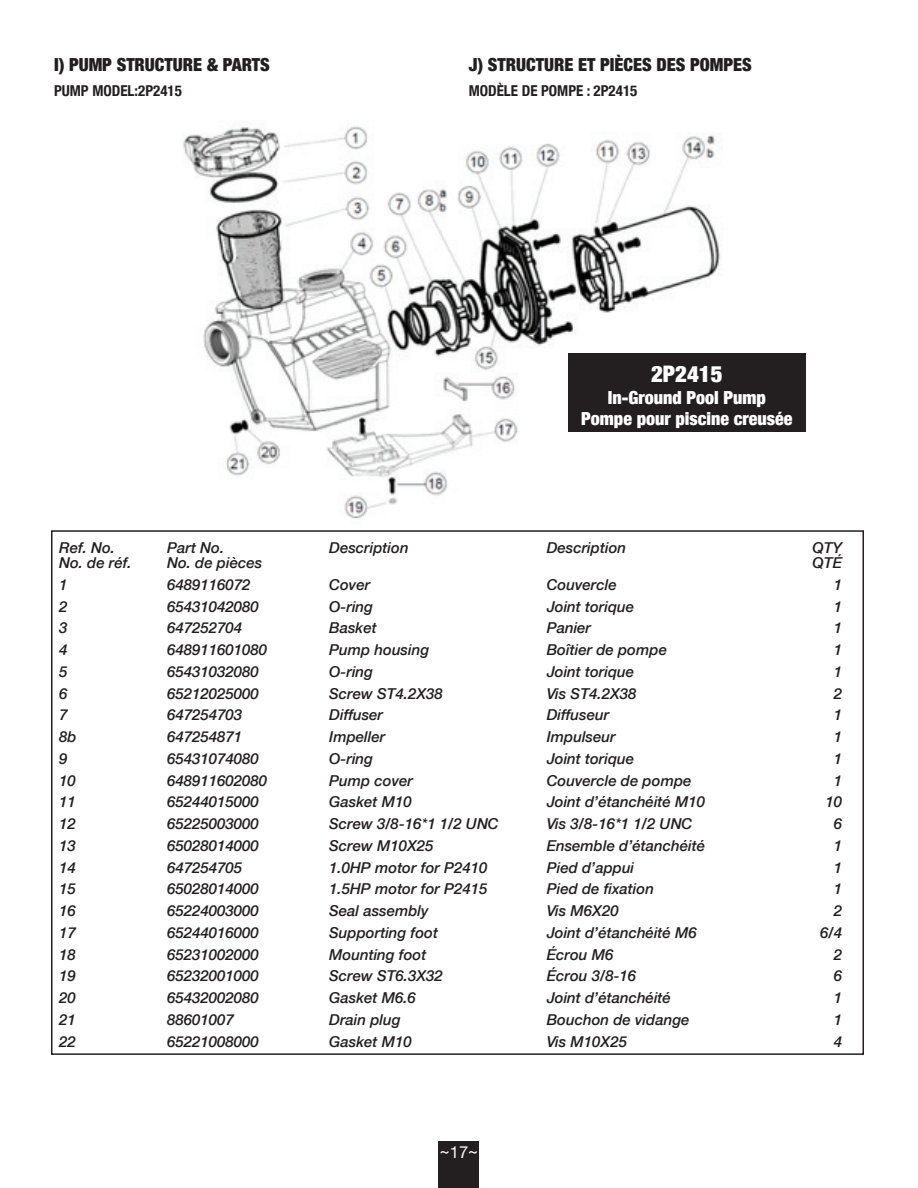
<style>
.page{position:relative;width:918px;height:1188px;background:#fff}
.page>*{position:absolute;margin:0;border:0;box-sizing:border-box;transform-origin:0 0}
.t1{font:900 condensed 22.8px "Helvetica Neue";color:#fff}
.t2{font:900 condensed 18px "Helvetica Neue";color:#231f20}
.t3{font:900 condensed 18px/21.6px "Helvetica Neue";color:#fff;text-align:center}
.t4{font:16.5px "Helvetica Neue";color:#fff}
.t5{font:italic 500 15px/21.8px "Helvetica Neue";color:#231f20}
.t6{font:700 condensed 15px "Helvetica Neue";color:#231f20}
</style>
<div class="page">
<div style="left:439px;top:1141px;width:40px;height:47px;background:#231f20"></div>
<img style="left:183px;top:123px;width:537px;height:396px">
<svg style="left:51px;top:530px;width:813px;height:525px"></svg>
<div style="left:568px;top:353px;width:238px;height:79px;background:#231f20"></div>
<p class="t2" style="left:54px;top:50px;width:217px">I) PUMP STRUCTURE &amp; PARTS</p>
<p class="t6" style="left:54px;top:78px;width:129px">PUMP MODEL:2P2415</p>
<p class="t2" style="left:469px;top:50px;width:284px">J) STRUCTURE ET PIÈCES DES POMPES</p>
<p class="t6" style="left:469px;top:78px;width:170px">MODÈLE DE POMPE : 2P2415</p>
<h1 class="t1" style="left:651px;top:355px;width:73px">2P2415</h1>
<p class="t3" style="left:581px;top:385px;width:213px">In-Ground Pool Pump<br>Pompe pour piscine creusée</p>
<p class="t5" style="left:59px;top:536px;width:57px">Ref. No.</p>
<p class="t5" style="left:167px;top:536px;width:58px">Part No.</p>
<p class="t5" style="left:547px;top:536px;width:81px">Description</p>
<p class="t5" style="left:813px;top:536px;width:31px">QTY</p>
<p class="t5" style="left:59px;top:551px;width:74px">No. de réf.</p>
<p class="t5" style="left:167px;top:551px;width:97px">No. de pièces</p>
<p class="t5" style="left:813px;top:551px;width:31px">QTÉ</p>
<p class="t5" style="left:59px;top:573px;width:10px">1</p>
<p class="t5" style="left:167px;top:573px;width:85px">6489116072</p>
<p class="t5" style="left:547px;top:573px;width:72px">Couvercle</p>
<p class="t5" style="left:834px;top:573px;width:10px">1</p>
<p class="t5" style="left:59px;top:594px;width:10px">2</p>
<p class="t5" style="left:167px;top:594px;width:93px">65431042080</p>
<p class="t5" style="left:547px;top:594px;width:89px">Joint torique</p>
<p class="t5" style="left:834px;top:594px;width:10px">1</p>
<p class="t5" style="left:59px;top:616px;width:10px">3</p>
<p class="t5" style="left:167px;top:616px;width:77px">647252704</p>
<p class="t5" style="left:547px;top:616px;width:46px">Panier</p>
<p class="t5" style="left:834px;top:616px;width:10px">1</p>
<p class="t5" style="left:59px;top:638px;width:10px">4</p>
<p class="t5" style="left:167px;top:638px;width:102px">648911601080</p>
<p class="t5" style="left:547px;top:638px;width:122px">Boîtier de pompe</p>
<p class="t5" style="left:834px;top:638px;width:10px">1</p>
<p class="t5" style="left:59px;top:660px;width:10px">5</p>
<p class="t5" style="left:167px;top:660px;width:93px">65431032080</p>
<p class="t5" style="left:547px;top:660px;width:89px">Joint torique</p>
<p class="t5" style="left:834px;top:660px;width:10px">1</p>
<p class="t5" style="left:59px;top:681px;width:10px">6</p>
<p class="t5" style="left:167px;top:681px;width:93px">65212025000</p>
<p class="t5" style="left:547px;top:681px;width:91px">Vis ST4.2X38</p>
<p class="t5" style="left:834px;top:681px;width:10px">2</p>
<p class="t5" style="left:59px;top:703px;width:10px">7</p>
<p class="t5" style="left:167px;top:703px;width:77px">647254703</p>
<p class="t5" style="left:547px;top:703px;width:64px">Diffuseur</p>
<p class="t5" style="left:834px;top:703px;width:10px">1</p>
<p class="t5" style="left:59px;top:725px;width:19px">8b</p>
<p class="t5" style="left:167px;top:725px;width:77px">647254871</p>
<p class="t5" style="left:547px;top:725px;width:70px">Impulseur</p>
<p class="t5" style="left:834px;top:725px;width:10px">1</p>
<p class="t5" style="left:59px;top:747px;width:10px">9</p>
<p class="t5" style="left:167px;top:747px;width:93px">65431074080</p>
<p class="t5" style="left:547px;top:747px;width:89px">Joint torique</p>
<p class="t5" style="left:834px;top:747px;width:10px">1</p>
<p class="t5" style="left:59px;top:768px;width:18px">10</p>
<p class="t5" style="left:167px;top:768px;width:102px">648911602080</p>
<p class="t5" style="left:547px;top:768px;width:146px">Couvercle de pompe</p>
<p class="t5" style="left:834px;top:768px;width:10px">1</p>
<p class="t5" style="left:59px;top:790px;width:18px">11</p>
<p class="t5" style="left:167px;top:790px;width:93px">65244015000</p>
<p class="t5" style="left:547px;top:790px;width:160px">Joint d’étanchéité M10</p>
<p class="t5" style="left:826px;top:790px;width:18px">10</p>
<p class="t5" style="left:59px;top:812px;width:18px">12</p>
<p class="t5" style="left:167px;top:812px;width:93px">65225003000</p>
<p class="t5" style="left:547px;top:812px;width:147px">Vis 3/8-16*1 1/2 UNC</p>
<p class="t5" style="left:834px;top:812px;width:10px">6</p>
<p class="t5" style="left:59px;top:834px;width:18px">13</p>
<p class="t5" style="left:167px;top:834px;width:93px">65028014000</p>
<p class="t5" style="left:547px;top:834px;width:160px">Ensemble d’étanchéité</p>
<p class="t5" style="left:834px;top:834px;width:10px">1</p>
<p class="t5" style="left:59px;top:855px;width:18px">14</p>
<p class="t5" style="left:167px;top:855px;width:77px">647254705</p>
<p class="t5" style="left:547px;top:855px;width:89px">Pied d’appui</p>
<p class="t5" style="left:834px;top:855px;width:10px">1</p>
<p class="t5" style="left:59px;top:877px;width:18px">15</p>
<p class="t5" style="left:167px;top:877px;width:93px">65028014000</p>
<p class="t5" style="left:547px;top:877px;width:109px">Pied de fixation</p>
<p class="t5" style="left:834px;top:877px;width:10px">1</p>
<p class="t5" style="left:59px;top:899px;width:18px">16</p>
<p class="t5" style="left:167px;top:899px;width:93px">65224003000</p>
<p class="t5" style="left:547px;top:899px;width:73px">Vis M6X20</p>
<p class="t5" style="left:834px;top:899px;width:10px">2</p>
<p class="t5" style="left:59px;top:921px;width:18px">17</p>
<p class="t5" style="left:167px;top:921px;width:93px">65244016000</p>
<p class="t5" style="left:547px;top:921px;width:152px">Joint d’étanchéité M6</p>
<p class="t5" style="left:820px;top:921px;width:23px">6/4</p>
<p class="t5" style="left:59px;top:942px;width:18px">18</p>
<p class="t5" style="left:167px;top:942px;width:93px">65231002000</p>
<p class="t5" style="left:547px;top:942px;width:68px">Écrou M6</p>
<p class="t5" style="left:834px;top:942px;width:10px">2</p>
<p class="t5" style="left:59px;top:964px;width:18px">19</p>
<p class="t5" style="left:167px;top:964px;width:93px">65232001000</p>
<p class="t5" style="left:547px;top:964px;width:91px">Écrou 3/8-16</p>
<p class="t5" style="left:834px;top:964px;width:10px">6</p>
<p class="t5" style="left:59px;top:986px;width:18px">20</p>
<p class="t5" style="left:167px;top:986px;width:93px">65432002080</p>
<p class="t5" style="left:547px;top:986px;width:126px">Joint d’étanchéité</p>
<p class="t5" style="left:834px;top:986px;width:10px">1</p>
<p class="t5" style="left:59px;top:1008px;width:18px">21</p>
<p class="t5" style="left:167px;top:1008px;width:68px">88601007</p>
<p class="t5" style="left:547px;top:1008px;width:144px">Bouchon de vidange</p>
<p class="t5" style="left:834px;top:1008px;width:10px">1</p>
<p class="t5" style="left:59px;top:1029px;width:18px">22</p>
<p class="t5" style="left:167px;top:1029px;width:93px">65221008000</p>
<p class="t5" style="left:547px;top:1029px;width:82px">Vis M10X25</p>
<p class="t5" style="left:834px;top:1029px;width:10px">4</p>
<p class="t5" style="left:329px;top:536px;width:81px">Description</p>
<p class="t5" style="left:329px;top:573px;width:171px">Cover<br>O-ring<br>Basket<br>Pump housing<br>O-ring<br>Screw ST4.2X38<br>Diffuser<br>Impeller<br>O-ring<br>Pump cover<br>Gasket M10<br>Screw 3/8-16*1 1/2 UNC<br>Screw M10X25<br>1.0HP motor for P2410<br>1.5HP motor for P2415<br>Seal assembly<br>Supporting foot<br>Mounting foot<br>Screw ST6.3X32<br>Gasket M6.6<br>Drain plug<br>Gasket M10</p>
<p class="t4" style="left:440px;top:1140px;width:40px">~17~</p>
</div>
